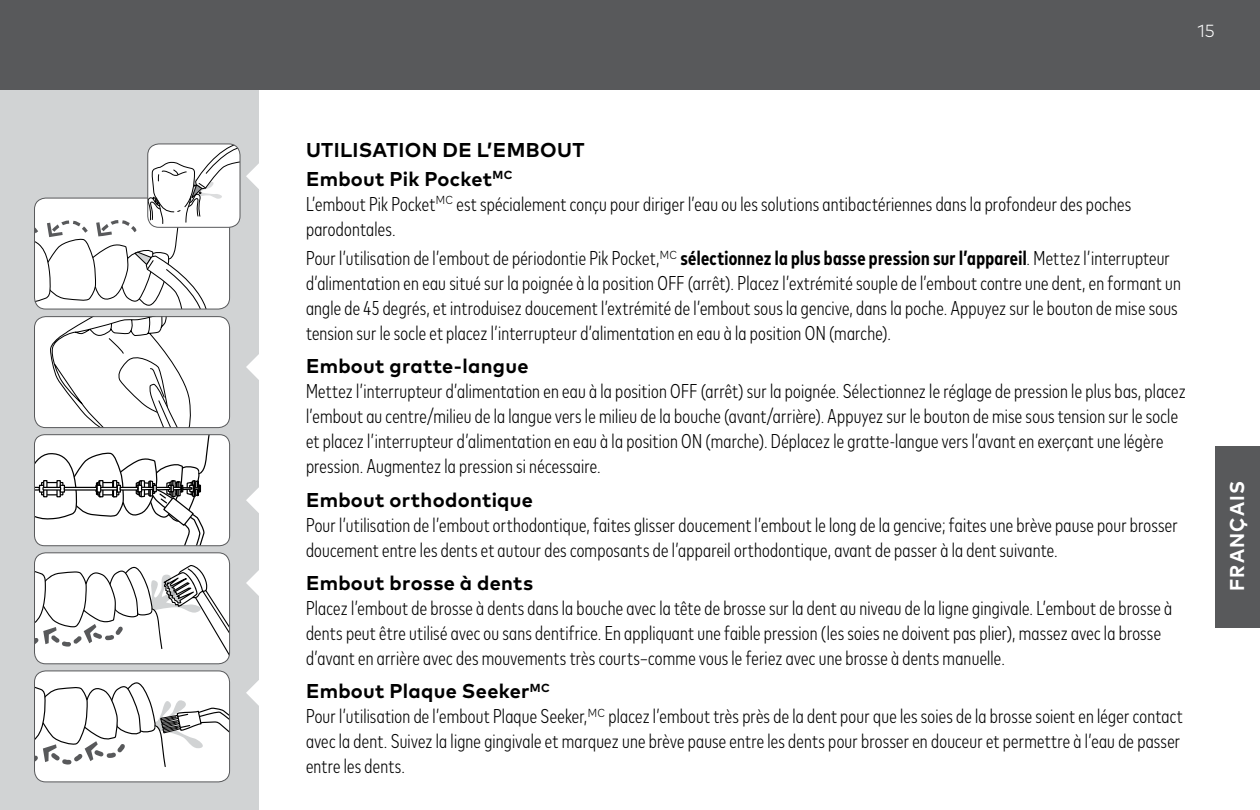
<style>
.page{position:relative;width:1260px;height:810px;background:#fff}
.page>*{position:absolute;margin:0;border:0;box-sizing:border-box;transform-origin:0 0}
.t1{font:300 condensed 20px/25px "Mark Pro";letter-spacing:.01em;color:#000}
.t2{font:700 20px/28.8px "Mark Pro";letter-spacing:.015em;color:#000}
.t3{font:700 20px "Mark Pro";letter-spacing:.06em;color:#fff;scale:.96 1}
.t4{font:300 17.5px "Mark Pro";color:#fff}
.s1{font-weight:700}
</style>
<div class="page">
<div style="left:0;top:0;width:259px;height:810px;background:#d1d3d4"></div>
<div style="left:0;top:0;width:1260px;height:90px;background:#58595b"></div>
<div style="left:1215px;top:446px;width:45px;height:182px;background:#58595b"></div>
<svg style="left:246px;top:680px;width:13px;height:26px"></svg>
<div style="left:35px;top:671px;width:195px;height:111px;background:#fff;border-radius:11px"></div>
<svg style="left:36px;top:682px;width:192px;height:85px"></svg>
<div style="left:34px;top:671px;width:196px;height:111px;border:1px solid #58595b;border-radius:11px"></div>
<div style="left:35px;top:317px;width:195px;height:111px;background:#fff;border-radius:11px"></div>
<svg style="left:50px;top:318px;width:141px;height:108px"></svg>
<div style="left:34px;top:316px;width:196px;height:112px;border:1px solid #58595b;border-radius:11px"></div>
<svg style="left:246px;top:354px;width:13px;height:26px"></svg>
<svg style="left:246px;top:163px;width:13px;height:26px"></svg>
<svg style="left:246px;top:487px;width:13px;height:26px"></svg>
<svg style="left:246px;top:570px;width:13px;height:26px"></svg>
<svg style="left:35px;top:144px;width:205px;height:165px"></svg>
<div style="left:147px;top:144px;width:93px;height:84px;border:1px solid #58595b;border-radius:11px"></div>
<div style="left:34px;top:435px;width:196px;height:111px;background:#fff;border-radius:10px"></div>
<svg style="left:34px;top:435px;width:176px;height:111px"></svg>
<div style="left:120px;top:487px;width:18px;height:4px;border:1px solid #000"></div>
<div style="left:34px;top:434px;width:196px;height:112px;border:1px solid #58595b;border-radius:10px"></div>
<div style="left:35px;top:553px;width:195px;height:111px;background:#fff;border-radius:11px"></div>
<svg style="left:35px;top:565px;width:195px;height:94px"></svg>
<div style="left:34px;top:553px;width:196px;height:111px;border:1px solid #58595b;border-radius:11px"></div>
<p class="t4" style="left:1197px;top:17px;width:19px">15</p>
<p class="t2" style="left:306px;top:134px;width:280px">UTILISATION DE L’EMBOUT<br>Embout Pik Pocket<sup>MC</sup></p>
<p class="t1" style="left:306px;top:190px;width:827px">L’embout Pik Pocket<sup>MC</sup> est spécialement conçu pour diriger l’eau ou les solutions antibactériennes dans la profondeur des poches</p>
<p class="t1" style="left:306px;top:213px;width:865px;line-height:29.5px">parodontales.<br>Pour l’utilisation de l’embout de périodontie Pik Pocket,<sup>MC</sup> <span class="s1">sélectionnez la plus basse pression sur l’appareil</span>. Mettez l’interrupteur</p>
<p class="t1" style="left:306px;top:269px;width:876px">d’alimentation en eau situé sur la poignée à la position OFF (arrêt). Placez l’extrémité souple de l’embout contre une dent, en formant un angle de 45 degrés, et introduisez doucement l’extrémité de l’embout sous la gencive, dans la poche. Appuyez sur le bouton de mise sous tension sur le socle et placez l’interrupteur d’alimentation en eau à la position ON (marche).</p>
<p class="t2" style="left:306px;top:350px;width:224px">Embout gratte-langue</p>
<p class="t1" style="left:306px;top:378px;width:881px">Mettez l’interrupteur d’alimentation en eau à la position OFF (arrêt) sur la poignée. Sélectionnez le réglage de pression le plus bas, placez l’embout au centre/milieu de la langue vers le milieu de la bouche (avant/arrière). Appuyez sur le bouton de mise sous tension sur le socle et placez l’interrupteur d’alimentation en eau à la position ON (marche). Déplacez le gratte-langue vers l’avant en exerçant une légère pression. Augmentez la pression si nécessaire.</p>
<p class="t2" style="left:306px;top:484px;width:229px">Embout orthodontique</p>
<p class="t1" style="left:306px;top:511px;width:873px">Pour l’utilisation de l’embout orthodontique, faites glisser doucement l’embout le long de la gencive; faites une brève pause pour brosser doucement entre les dents et autour des composants de l’appareil orthodontique, avant de passer à la dent suivante.</p>
<p class="t2" style="left:306px;top:567px;width:229px">Embout brosse à dents</p>
<p class="t1" style="left:306px;top:594px;width:868px">Placez l’embout de brosse à dents dans la bouche avec la tête de brosse sur la dent au niveau de la ligne gingivale. L’embout de brosse à dents peut être utilisé avec ou sans dentifrice. En appliquant une faible pression (les soies ne doivent pas plier), massez avec la brosse d’avant en arrière avec des mouvements très courts–comme vous le feriez avec une brosse à dents manuelle.</p>
<p class="t2" style="left:306px;top:675px;width:245px">Embout Plaque Seeker<sup>MC</sup></p>
<p class="t1" style="left:306px;top:702px;width:878px">Pour l’utilisation de l’embout Plaque Seeker,<sup>MC</sup> placez l’embout très près de la dent pour que les soies de la brosse soient en léger contact avec la dent. Suivez la ligne gingivale et marquez une brève pause entre les dents pour brosser en douceur et permettre à l’eau de passer entre les dents.</p>
<p class="t3" style="left:1222px;top:591px;width:116px;rotate:-90deg">FRANÇAIS</p>
</div>
